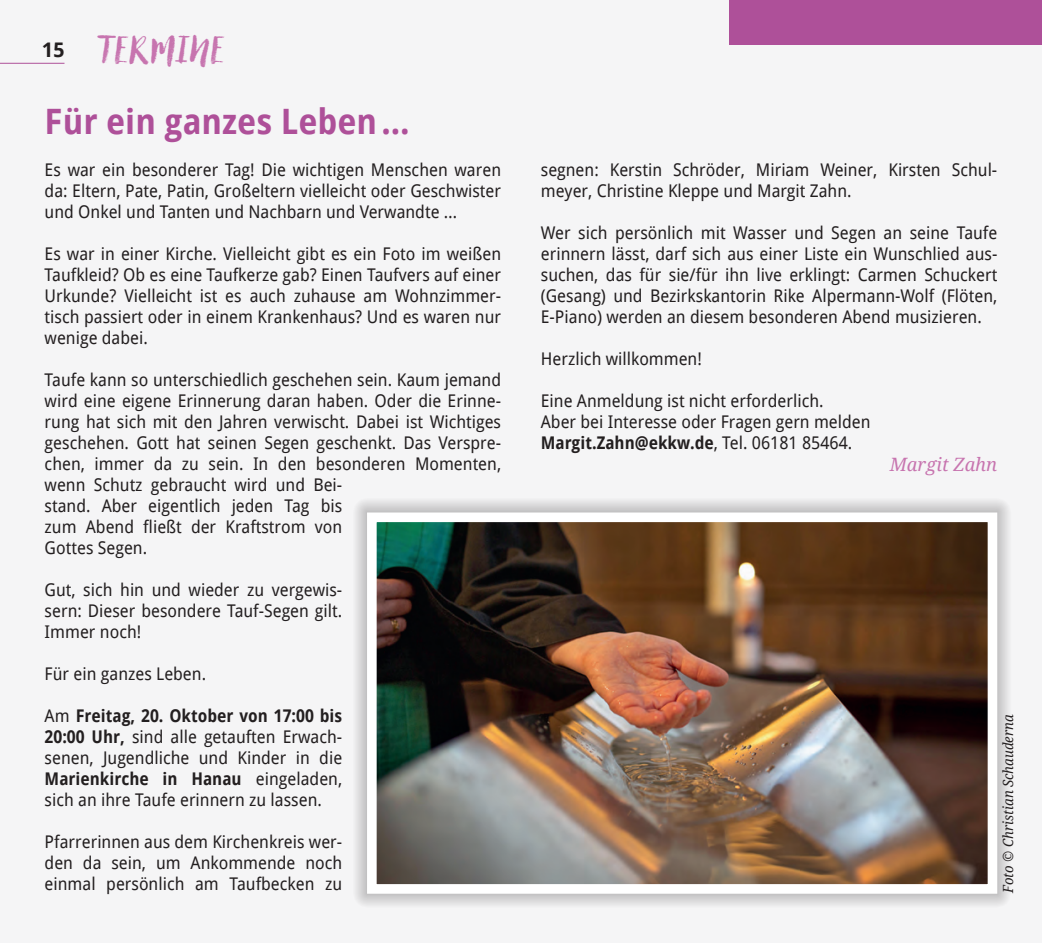
<style>
.page{position:relative;width:1042px;height:943px;background:#f5f5f6}
.page>*{position:absolute;margin:0;border:0;box-sizing:border-box;transform-origin:0 0}
.t1{font:36.75px "Canvas Script";color:#c774af}
.t2{font:700 35px "Droid Sans";color:#ae5099;scale:.94 1}
.t3{font:italic 18.38px "Droid Serif";color:#c774af}
.t4{font:17.5px/21px "Droid Sans";color:#231f20;text-align:justify;scale:.95 1}
.t5{font:italic 14px "Droid Serif";color:#231f20;scale:.94 1}
.s1{font-family:"Droid Sans";font-weight:700;font-size:20.12px;color:#231f20}
.s2{font-weight:700}
</style>
<div class="page">
<hr style="left:0;top:63px;width:64px;height:1px;background:#ae5099">
<div style="left:729px;top:0;width:313px;height:45px;background:#ae5099"></div>
<div style="left:353px;top:498px;width:659px;height:410px;background:#231f20;opacity:.5"></div>
<img style="left:378px;top:523px;width:608px;height:359px">
<div style="left:367px;top:512px;width:630px;height:381px;border:10px solid #fff"></div>
<h1 class="t1" style="left:42px;top:26px;width:185px"><span class="s1">15</span> TERMINE</h1>
<h2 class="t2" style="left:45px;top:97px;width:390px">Für ein ganzes Leben…</h2>
<p class="t4" style="left:45px;top:159px;width:482px">Es war ein besonderer Tag! Die wichtigen Menschen waren da: Eltern, Pate, Patin, Großeltern vielleicht oder Geschwister und Onkel und Tanten und Nachbarn und Verwandte …</p>
<p class="t4" style="left:45px;top:243px;width:482px">Es war in einer Kirche. Vielleicht gibt es ein Foto im weißen Taufkleid? Ob es eine Taufkerze gab? Einen Taufvers auf einer Urkunde? Vielleicht ist es auch zuhause am Wohnzimmer&shy;tisch passiert oder in einem Krankenhaus? Und es waren nur wenige dabei.</p>
<p class="t4" style="left:45px;top:369px;width:482px;text-align:left">Taufe kann so unterschiedlich geschehen sein. Kaum jemand wird eine eigene Erinnerung daran haben. Oder die Erinne&shy;rung hat sich mit den Jahren verwischt. Dabei ist Wichtiges geschehen. Gott hat seinen Segen geschenkt. Das Verspre&shy;chen, immer da zu sein. In den besonderen Momenten, wenn Schutz gebraucht wird und Bei-<br>stand. Aber eigentlich jeden Tag bis<br>zum Abend fließt der Kraftstrom von<br>Gottes Segen.</p>
<p class="t4" style="left:45px;top:579px;width:315px">Gut, sich hin und wieder zu vergewis&shy;sern: Dieser besondere Tauf-Segen gilt.<br>Immer noch!</p>
<p class="t4" style="left:45px;top:663px;width:171px">Für ein ganzes Leben.</p>
<p class="t4" style="left:45px;top:705px;width:315px">Am <span class="s2">Freitag, 20. Oktober von 17:00 bis 20:00 Uhr,</span> sind alle getauften Erwach&shy;senen, Jugendliche und Kinder in die <span class="s2">Marienkirche in Hanau</span> eingeladen, sich an ihre Taufe erinnern zu lassen.</p>
<p class="t4" style="left:45px;top:831px;width:315px">Pfarrerinnen aus dem Kirchenkreis wer&shy;den da sein, um Ankommende noch einmal persönlich am Taufbecken zu</p>
<p class="t4" style="left:541px;top:159px;width:482px">segnen: Kerstin Schröder, Miriam Weiner, Kirsten Schul&shy;meyer, Christine Kleppe und Margit Zahn.</p>
<p class="t4" style="left:541px;top:222px;width:482px">Wer sich persönlich mit Wasser und Segen an seine Taufe erinnern lässt, darf sich aus einer Liste ein Wunschlied aus&shy;suchen, das für sie/für ihn live erklingt: Carmen Schuckert (Gesang) und Bezirkskantorin Rike Alpermann-Wolf (Flöten, E-Piano) werden an diesem besonderen Abend musizieren.</p>
<p class="t4" style="left:541px;top:348px;width:171px">Herzlich willkommen!</p>
<p class="t4" style="left:541px;top:390px;width:349px;text-align:left">Eine Anmeldung ist nicht erforderlich.<br>Aber bei Interesse oder Fragen gern melden<br><span class="s2">Margit.Zahn@ekkw.de</span>, Tel. 06181 85464.</p>
<p class="t3" style="left:889px;top:452px;width:109px">Margit Zahn</p>
<p class="t5" style="left:998px;top:892px;width:191px;rotate:-90deg">Foto © Christian Schauderna</p>
</div>
